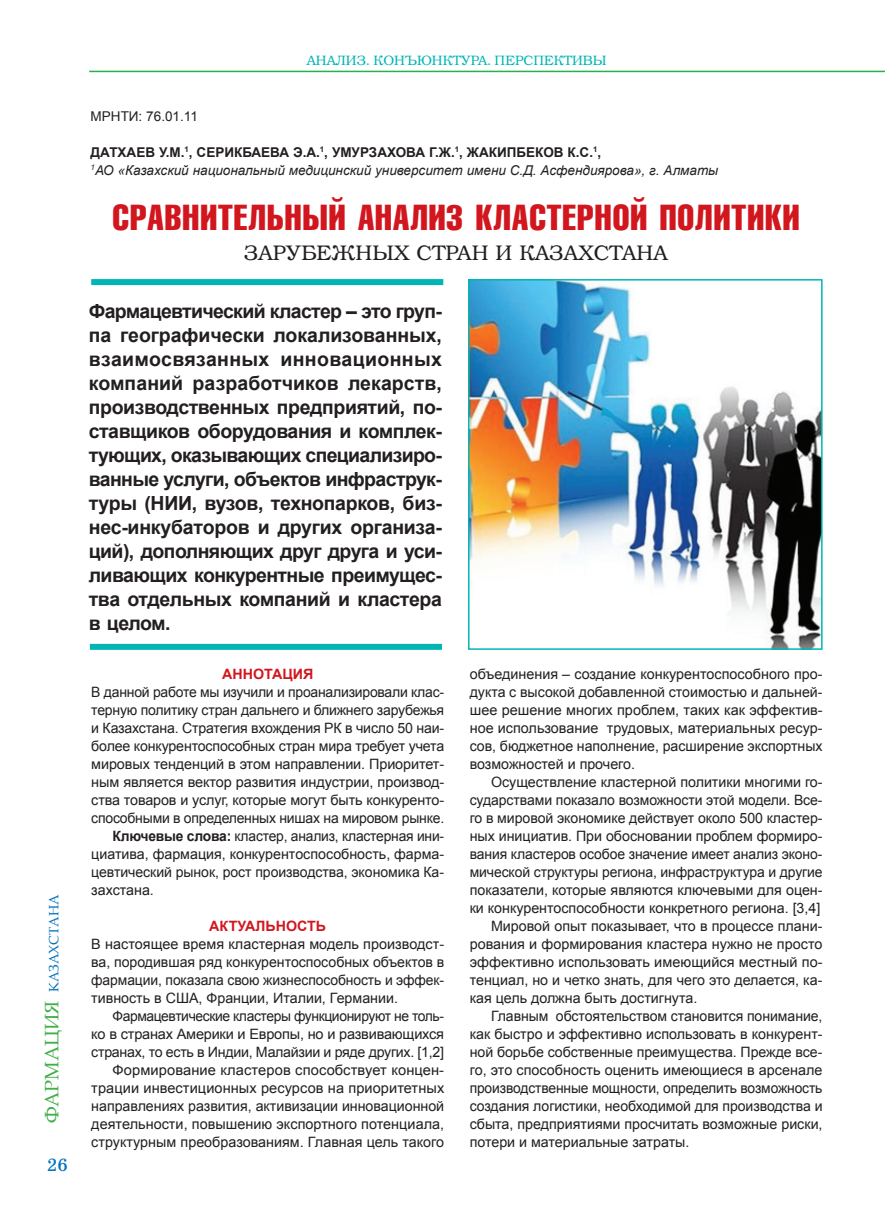
<style>
.page{position:relative;width:885px;height:1212px;background:#fff}
.page>*{position:absolute;margin:0;border:0;box-sizing:border-box;transform-origin:0 0}
.t1{font:36px "K Compressed";letter-spacing:.01em;color:#d2161e}
.t2{font:21px "K Bookman";letter-spacing:.01em;color:#231f20}
.t3{font:700 19.5px/24px "Arial";letter-spacing:-.03em;color:#231f20;text-align:justify}
.t4{font:18px "DS School";color:#0072bc}
.t5{font:14.25px/18px "Arial";letter-spacing:-.005em;color:#231f20;text-align:justify}
.t6{font:700 14.25px "Arial";color:#d2161e}
.t7{font:italic 13.5px/18px "Arial";color:#231f20}
.t8{font:13.5px "K Bookman";color:#00b6b5}
.t9{font:13.5px "Book Antiqua";color:#0072bc}
.t10{font:13.5px "Arial";color:#231f20}
.s1{font-size:19.5px;color:#40ae49}
.s2{font-weight:700;font-style:normal}
.s3{font-weight:700}
</style>
<div class="page">
<hr style="left:89px;top:71px;width:795px;height:1px;background:#23b24b">
<div style="left:91px;top:279px;width:352px;height:6px;background:#00b6b5"></div>
<div style="left:90px;top:644px;width:352px;height:6px;background:#00b6b5"></div>
<img style="left:471px;top:282px;width:348px;height:365px">
<div style="left:468px;top:279px;width:354px;height:371px;border:2px solid #00b6b5"></div>
<p class="t9" style="left:45px;top:1123px;width:230px;rotate:-90deg"><span class="s1">ФАРМАЦИЯ</span> КАЗАХСТАНА</p>
<p class="t4" style="left:47px;top:1155px;width:22px">26</p>
<p class="t8" style="left:307px;top:52px;width:301px">АНАЛИЗ. КОНЪЮНКТУРА. ПЕРСПЕКТИВЫ</p>
<p class="t10" style="left:91px;top:107px;width:109px">МРНТИ: 76.01.11</p>
<p class="t7" style="left:91px;top:143px;width:629px"><span class="s2">ДАТХАЕВ У.М.</span><sup>1</sup><span class="s2">, СЕРИКБАЕВА Э.А.</span><sup>1</sup><span class="s2">, УМУРЗАХОВА Г.Ж.</span><sup>1</sup><span class="s2">, ЖАКИПБЕКОВ К.С.</span><sup>1</sup><span class="s2">,<br></span><sup>1</sup>АО «Казахский национальный медицинский университет имени С.Д. Асфендиярова», г. Алматы</p>
<h1 class="t1" style="left:112px;top:196px;width:689px">СРАВНИТЕЛЬНЫЙ АНАЛИЗ КЛАСТЕРНОЙ ПОЛИТИКИ</h1>
<h2 class="t2" style="left:244px;top:240px;width:425px">ЗАРУБЕЖНЫХ СТРАН И КАЗАХСТАНА</h2>
<p class="t3" style="left:89px;top:300px;width:355px">Фармацевтический кластер – это груп&shy;па географически локализованных, взаимосвязанных инновационных компаний разработчиков лекарств, производственных предприятий, по&shy;ставщиков оборудования и комплек&shy;тующих, оказывающих специализиро&shy;ванные услуги, объектов инфраструк&shy;туры (НИИ, вузов, технопарков, биз&shy;нес-инкубаторов и других организа&shy;ций), дополняющих друг друга и уси&shy;ливающих конкурентные преимущес&shy;тва отдельных компаний и кластера в целом.</p>
<p class="t6" style="left:222px;top:664px;width:92px">АННОТАЦИЯ</p>
<p class="t5" style="left:91px;top:683px;width:354px">В данной работе мы изучили и проанализировали клас-</p>
<p class="t5" style="left:91px;top:701px;width:354px">терную политику стран дальнего и ближнего зарубежья</p>
<p class="t5" style="left:91px;top:719px;width:354px">и Казахстана. Стратегия вхождения РК в число 50 наи-</p>
<p class="t5" style="left:91px;top:737px;width:354px">более конкурентоспособных стран мира требует учета</p>
<p class="t5" style="left:91px;top:755px;width:354px">мировых тенденций в этом направлении. Приоритет-</p>
<p class="t5" style="left:91px;top:773px;width:354px">ным является вектор развития индустрии, производ-</p>
<p class="t5" style="left:91px;top:791px;width:354px">ства товаров и услуг, которые могут быть конкуренто-</p>
<p class="t5" style="left:91px;top:809px;width:354px">способными в определенных нишах на мировом рынке.</p>
<p class="t5" style="left:113px;top:827px;width:333px"><span class="s3">Ключевые слова:</span> кластер, анализ, кластерная ини-</p>
<p class="t5" style="left:91px;top:845px;width:354px">циатива, фармация, конкурентоспособность, фарма-</p>
<p class="t5" style="left:91px;top:863px;width:354px">цевтический рынок, рост производства, экономика Ка-</p>
<p class="t5" style="left:91px;top:881px;width:64px">захстана.</p>
<p class="t6" style="left:209px;top:916px;width:118px">АКТУАЛЬНОСТЬ</p>
<p class="t5" style="left:91px;top:935px;width:354px">В настоящее время кластерная модель производст&shy;ва, породившая ряд конкурентоспособных объектов в фармации, показала свою жизнеспособность и эффек&shy;тивность в США, Франции, Италии, Германии.</p>
<p class="t5" style="left:91px;top:1007px;width:354px;text-align:right">Фармацевтические кластеры функционируют не толь-<br>ко в странах Америки и Европы, но и развивающихся странах, то есть в Индии, Малайзии и ряде других. [1,2] Формирование кластеров способствует концен&shy;трации инвестиционных ресурсов на приоритетных направлениях развития, активизации инновационной деятельности, повышению экспортного потенциала, структурным преобразованиям. Главная цель такого</p>
<p class="t5" style="left:469px;top:665px;width:354px">объединения – создание конкурентоспособного про&shy;дукта с высокой добавленной стоимостью и дальней&shy;шее решение многих проблем, таких как эффектив&shy;ное использование трудовых, материальных ресур&shy;сов, бюджетное наполнение, расширение экспортных возможностей и прочего.</p>
<p class="t5" style="left:491px;top:773px;width:333px">Осуществление кластерной политики многими го-</p>
<p class="t5" style="left:469px;top:791px;width:354px">сударствами показало возможности этой модели. Все-</p>
<p class="t5" style="left:469px;top:809px;width:354px">го в мировой экономике действует около 500 кластер-</p>
<p class="t5" style="left:469px;top:827px;width:354px">ных инициатив. При обосновании проблем формиро-</p>
<p class="t5" style="left:469px;top:845px;width:354px">вания кластеров особое значение имеет анализ эконо-</p>
<p class="t5" style="left:469px;top:863px;width:354px">мической структуры региона, инфраструктура и другие</p>
<p class="t5" style="left:469px;top:881px;width:354px">показатели, которые являются ключевыми для оцен-</p>
<p class="t5" style="left:469px;top:899px;width:352px">ки конкурентоспособности конкретного региона. [3,4]</p>
<p class="t5" style="left:491px;top:917px;width:333px">Мировой опыт показывает, что в процессе плани-</p>
<p class="t5" style="left:469px;top:935px;width:354px">рования и формирования кластера нужно не просто</p>
<p class="t5" style="left:469px;top:953px;width:354px">эффективно использовать имеющийся местный по-</p>
<p class="t5" style="left:469px;top:971px;width:354px">тенциал, но и четко знать, для чего это делается, ка-</p>
<p class="t5" style="left:469px;top:989px;width:229px">кая цель должна быть достигнута.</p>
<p class="t5" style="left:491px;top:1007px;width:333px">Главным обстоятельством становится понимание,</p>
<p class="t5" style="left:469px;top:1025px;width:354px">как быстро и эффективно использовать в конкурент-</p>
<p class="t5" style="left:469px;top:1043px;width:354px">ной борьбе собственные преимущества. Прежде все-</p>
<p class="t5" style="left:469px;top:1061px;width:354px">го, это способность оценить имеющиеся в арсенале</p>
<p class="t5" style="left:469px;top:1079px;width:354px">производственные мощности, определить возможность</p>
<p class="t5" style="left:469px;top:1097px;width:354px">создания логистики, необходимой для производства и</p>
<p class="t5" style="left:469px;top:1115px;width:354px">сбыта, предприятиями просчитать возможные риски,</p>
<p class="t5" style="left:469px;top:1133px;width:221px">потери и материальные затраты.</p>
</div>
